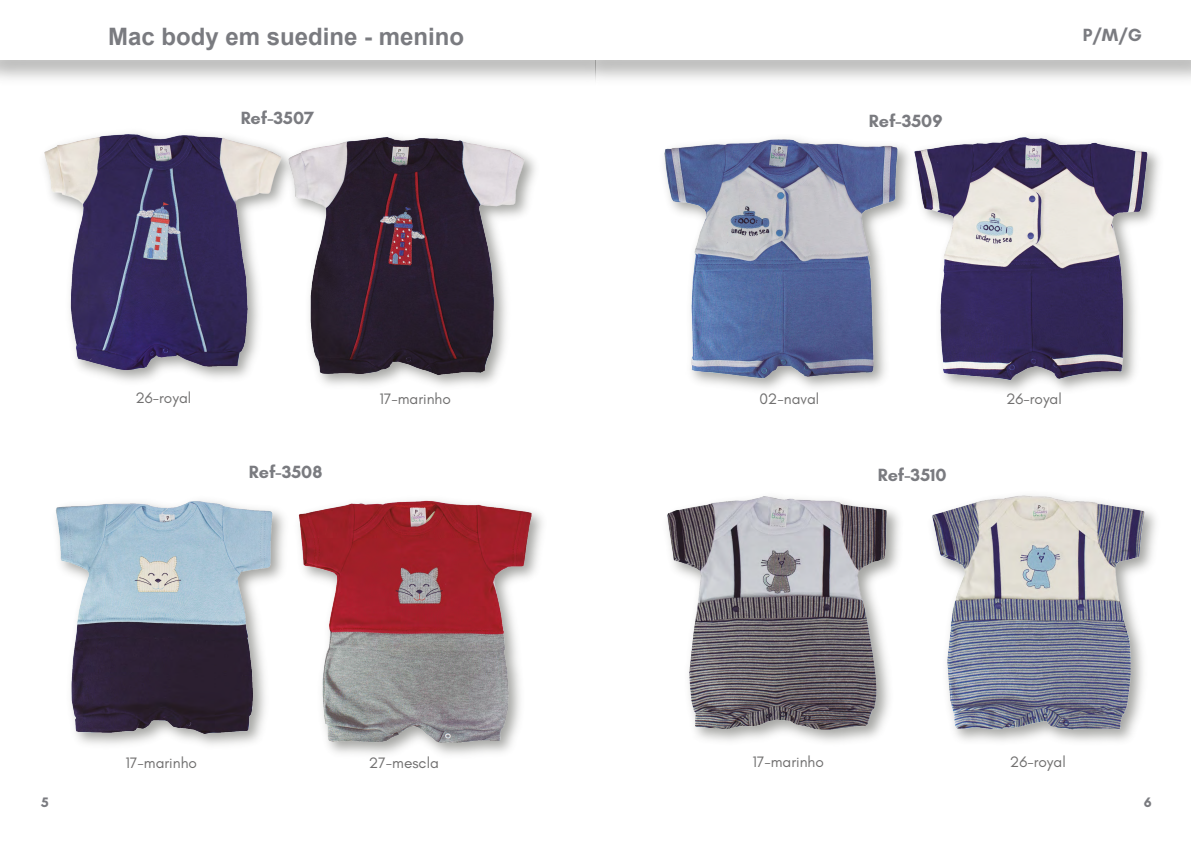
<style>
.page{position:relative;width:1191px;height:842px;background:#fff}
.page>*{position:absolute;margin:0;border:0;box-sizing:border-box;transform-origin:0 0}
.t1{font:700 24px "Arial";color:#7a7b80}
.t2{font:700 18px "Glacial Indifference";color:#7a7b80}
.t3{font:15.5px "Glacial Indifference";color:#706f6f}
.t4{font:700 14px "Glacial Indifference";color:#7a7b80}
</style>
<div class="page">
<img style="left:314px;top:136px;width:221px;height:250px">
<img style="left:44px;top:133px;width:270px;height:243px">
<img style="left:56px;top:500px;width:209px;height:245px">
<img style="left:265px;top:500px;width:278px;height:255px">
<img style="left:664px;top:138px;width:210px;height:251px">
<img style="left:874px;top:136px;width:285px;height:255px">
<img style="left:932px;top:495px;width:224px;height:247px">
<img style="left:667px;top:496px;width:233px;height:246px">
<h1 class="t1" style="left:108px;top:20px;width:358px">Mac body em suedine - menino</h1>
<p class="t2" style="left:241px;top:107px;width:75px">Ref-3507</p>
<p class="t3" style="left:135px;top:389px;width:57px">26-royal</p>
<p class="t2" style="left:249px;top:461px;width:75px">Ref-3508</p>
<p class="t3" style="left:379px;top:390px;width:73px">17-marinho</p>
<p class="t4" style="left:41px;top:794px;width:9px">5</p>
<p class="t3" style="left:125px;top:754px;width:73px">17-marinho</p>
<p class="t3" style="left:369px;top:754px;width:72px">27-mescla</p>
<p class="t2" style="left:869px;top:110px;width:75px">Ref-3509</p>
<p class="t2" style="left:1083px;top:24px;width:60px">P/M/G</p>
<p class="t3" style="left:759px;top:390px;width:61px">02-naval</p>
<p class="t2" style="left:877px;top:463px;width:70px">Ref-3510</p>
<p class="t3" style="left:1006px;top:390px;width:57px">26-royal</p>
<p class="t3" style="left:752px;top:753px;width:73px">17-marinho</p>
<p class="t3" style="left:1010px;top:753px;width:57px">26-royal</p>
<p class="t4" style="left:1143px;top:794px;width:9px">6</p>
</div>
